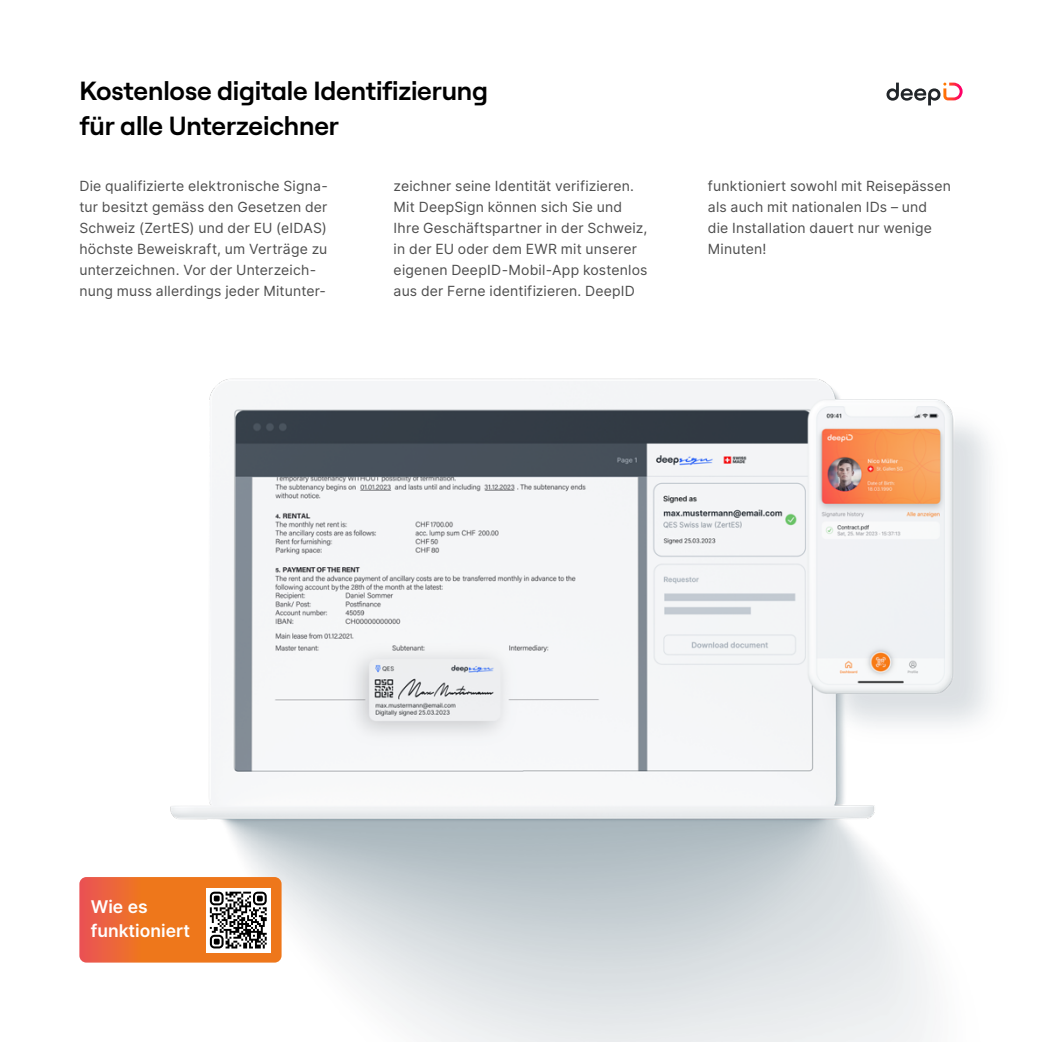
<style>
.page{position:relative;width:1042px;height:1042px;background:#fff}
.page>*{position:absolute;margin:0;border:0;box-sizing:border-box;transform-origin:0 0}
.t1{font:600 26.25px/35px "Roobert";letter-spacing:-.005em;color:#000}
.t2{font:600 17.5px/24.5px "Inter";color:#fff}
.t3{font:14px/21px "Inter";letter-spacing:.015em;color:#4d4d4d}
</style>
<div class="page">
<svg style="left:886px;top:83px;width:76px;height:22px"></svg>
<img style="left:84px;top:378px;width:906px;height:664px">
<svg style="left:79px;top:877px;width:203px;height:85px;background:#d97b46"></svg>
<h1 class="t1" style="left:79px;top:72px;width:410px">Kostenlose digitale Identifizierung für alle Unterzeichner</h1>
<p class="t3" style="left:79px;top:175px;width:250px">Die qualifizierte elektronische Signa&shy;tur besitzt gemäss den Gesetzen der Schweiz (ZertES) und der EU (eIDAS) höchste Beweiskraft, um Verträge zu unterzeichnen. Vor der Unterzeich&shy;nung muss allerdings jeder Mitunter-</p>
<p class="t3" style="left:394px;top:175px;width:255px">zeichner seine Identität verifizieren.<br>Mit DeepSign können sich Sie und Ihre Geschäftspartner in der Schweiz, in der EU oder dem EWR mit unserer eigenen DeepID-Mobil-App kostenlos aus der Ferne identifizieren. DeepID</p>
<p class="t3" style="left:708px;top:175px;width:245px">funktioniert sowohl mit Reisepässen als auch mit nationalen IDs – und die Installation dauert nur wenige<br>Minuten!</p>
<p class="t2" style="left:91px;top:893px;width:101px">Wie es funktioniert</p>
</div>
